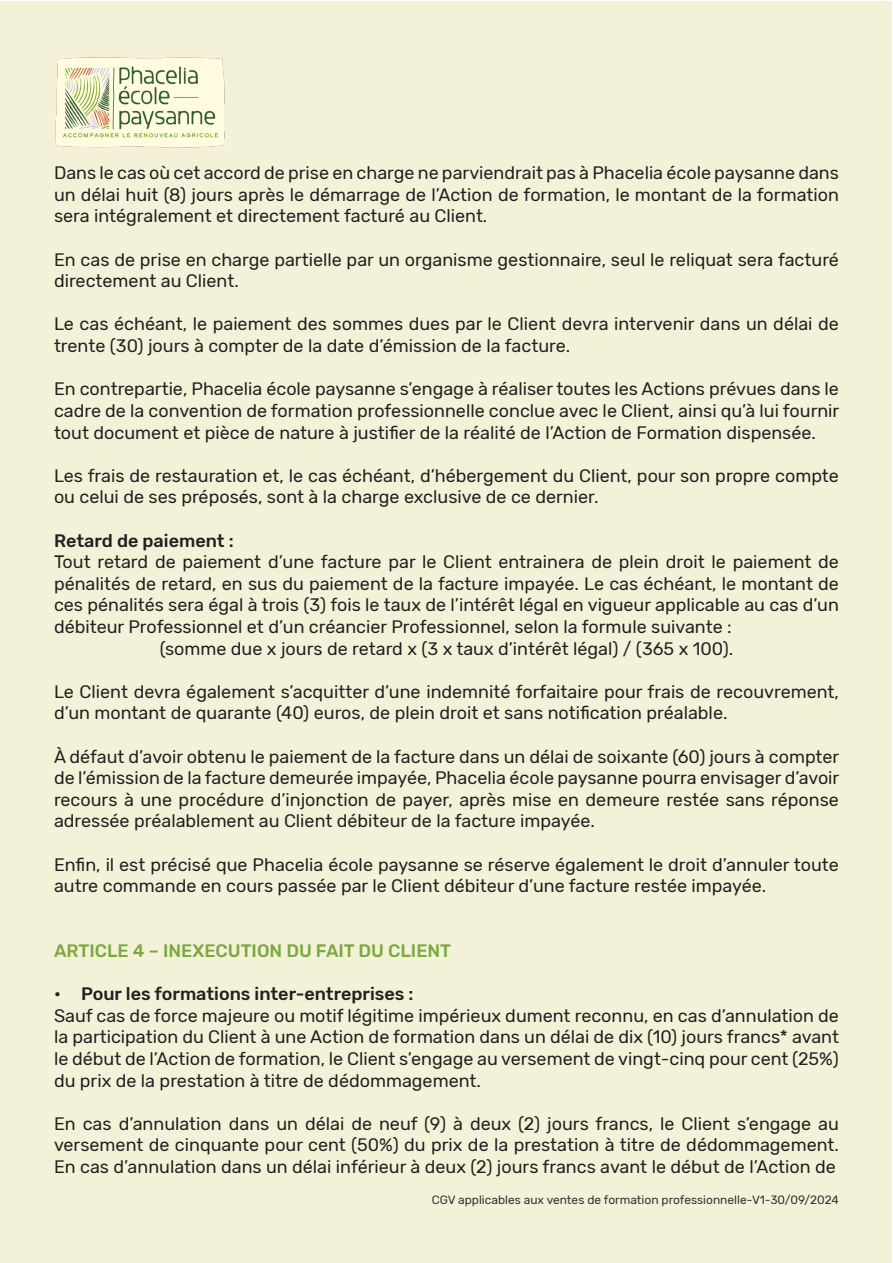
<style>
.page{position:relative;width:893px;height:1263px;background:#fff}
.page>*{position:absolute;margin:0;border:0;box-sizing:border-box;transform-origin:0 0}
.t1{font:18px/21.6px "Rubik";color:#231f20;text-align:justify}
.t2{font:500 18px "Rubik";color:#231f20}
.t3{font:500 18px "Rubik";color:#7ba940}
.t4{font:12px "Rubik";color:#312f30}
</style>
<div class="page">
<div style="left:0;top:2px;width:891px;height:1261px;background:#f4f1d9"></div>
<img style="left:55px;top:57px;width:170px;height:91px">
<p class="t1" style="left:54px;top:163px;width:786px">Dans le cas où cet accord de prise en charge ne parviendrait pas à Phacelia école paysanne dans un délai huit (8) jours après le démarrage de l’Action de formation, le montant de la formation sera intégralement et directement facturé au Client.</p>
<p class="t1" style="left:54px;top:249px;width:786px">En cas de prise en charge partielle par un organisme gestionnaire, seul le reliquat sera facturé directement au Client.</p>
<p class="t1" style="left:54px;top:314px;width:786px">Le cas échéant, le paiement des sommes dues par le Client devra intervenir dans un délai de trente (30) jours à compter de la date d’émission de la facture.</p>
<p class="t1" style="left:54px;top:379px;width:787px">En contrepartie, Phacelia école paysanne s’engage à réaliser toutes les Actions prévues dans le cadre de la convention de formation professionnelle conclue avec le Client, ainsi qu’à lui fournir tout document et pièce de nature à justifier de la réalité de l’Action de Formation dispensée.</p>
<p class="t1" style="left:54px;top:465px;width:786px">Les frais de restauration et, le cas échéant, d’hébergement du Client, pour son propre compte ou celui de ses préposés, sont à la charge exclusive de ce dernier.</p>
<p class="t2" style="left:54px;top:530px;width:181px">Retard de paiement :</p>
<p class="t1" style="left:54px;top:551px;width:786px">Tout retard de paiement d’une facture par le Client entrainera de plein droit le paiement de pénalités de retard, en sus du paiement de la facture impayée. Le cas échéant, le montant de ces pénalités sera égal à trois (3) fois le taux de l’intérêt légal en vigueur applicable au cas d’un débiteur Professionnel et d’un créancier Professionnel, selon la formule suivante :</p>
<p class="t1" style="left:160px;top:638px;width:575px">(somme due x jours de retard x (3 x taux d’intérêt légal) / (365 x 100).</p>
<p class="t1" style="left:54px;top:681px;width:786px">Le Client devra également s’acquitter d’une indemnité forfaitaire pour frais de recouvrement, d’un montant de quarante (40) euros, de plein droit et sans notification préalable.</p>
<p class="t1" style="left:54px;top:746px;width:787px">À défaut d’avoir obtenu le paiement de la facture dans un délai de soixante (60) jours à compter de l’émission de la facture demeurée impayée, Phacelia école paysanne pourra envisager d’avoir recours à une procédure d’injonction de payer, après mise en demeure restée sans réponse adressée préalablement au Client débiteur de la facture impayée.</p>
<p class="t1" style="left:54px;top:854px;width:786px">Enfin, il est précisé que Phacelia école paysanne se réserve également le droit d’annuler toute autre commande en cours passée par le Client débiteur d’une facture restée impayée.</p>
<p class="t3" style="left:54px;top:940px;width:399px">ARTICLE 4 – INEXECUTION DU FAIT DU CLIENT</p>
<p class="t2" style="left:54px;top:983px;width:361px">• Pour les formations inter-entreprises :</p>
<p class="t1" style="left:54px;top:1005px;width:786px">Sauf cas de force majeure ou motif légitime impérieux dument reconnu, en cas d’annulation de la participation du Client à une Action de formation dans un délai de dix (10) jours francs* avant le début de l’Action de formation, le Client s’engage au versement de vingt-cinq pour cent (25%) du prix de la prestation à titre de dédommagement.</p>
<p class="t1" style="left:54px;top:1113px;width:786px">En cas d’annulation dans un délai de neuf (9) à deux (2) jours francs, le Client s’engage au versement de cinquante pour cent (50%) du prix de la prestation à titre de dédommagement.<br>En cas d’annulation dans un délai inférieur à deux (2) jours francs avant le début de l’Action de</p>
<p class="t4" style="left:432px;top:1193px;width:409px">CGV applicables aux ventes de formation professionnelle-V1-30/09/2024</p>
</div>
